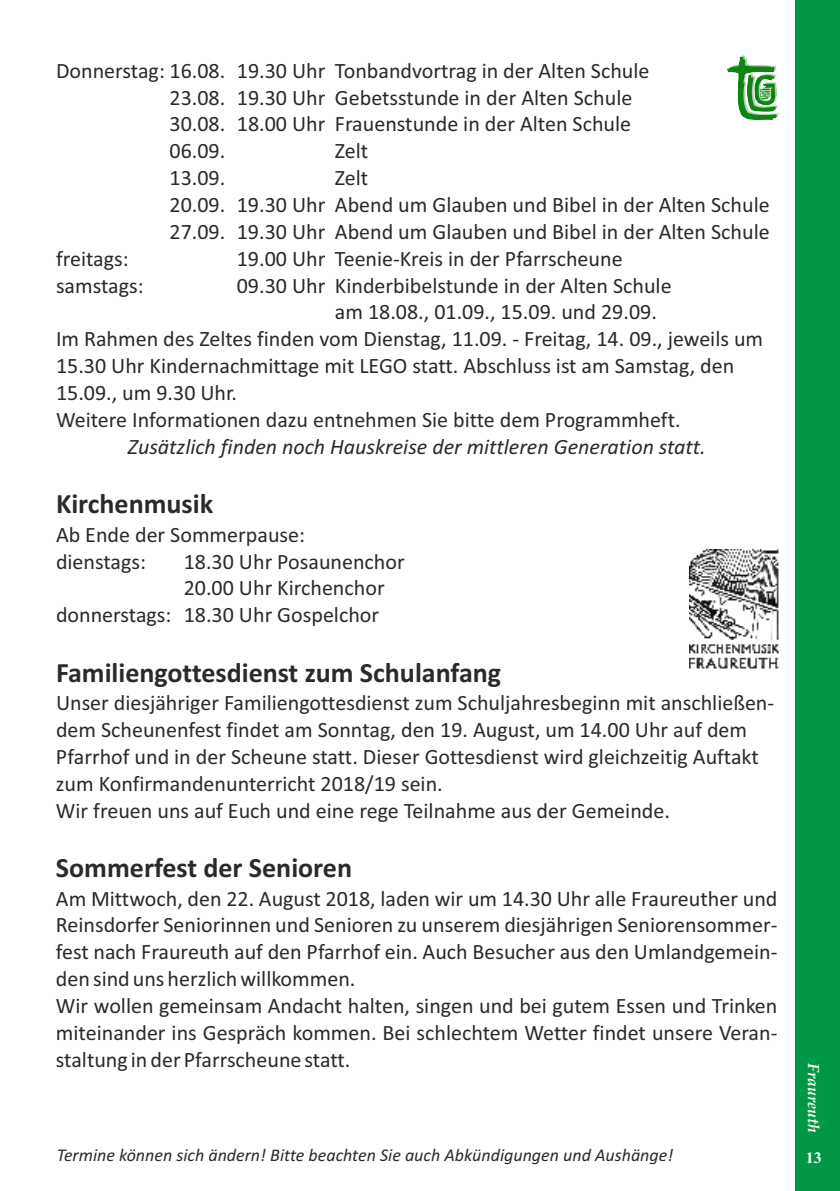
<style>
.page{position:relative;width:840px;height:1191px;background:#fff}
.page>*{position:absolute;margin:0;border:0;box-sizing:border-box;transform-origin:0 0}
.t1{font:700 28px "Calibri";color:#2b2a29}
.t2{font:22px/26.8px "Calibri";color:#2b2a29}
.t3{font:italic 22px "Calibri";color:#2b2a29}
.t4{font:italic 18px "Calibri";color:#2b2a29}
.t5{font:italic 700 16px "Palatino Linotype";color:#fefefe}
.t6{font:700 16px "Times New Roman";color:#fff}
</style>
<div class="page">
<img style="left:727px;top:56px;width:50px;height:64px">
<img style="left:689px;top:549px;width:89px;height:120px">
<div style="left:795px;top:0;width:44px;height:1190px;background:#009846"></div>
<p class="t2" style="left:169px;top:59px;width:481px;text-indent:-113px">Donnerstag: 16.08. 19.30 Uhr Tonbandvortrag in der Alten Schule 23.08. 19.30 Uhr Gebetsstunde in der Alten Schule 30.08. 18.00 Uhr Frauenstunde in der Alten Schule 06.09.</p>
<p class="t2" style="left:335px;top:139px;width:35px">Zelt</p>
<p class="t2" style="left:169px;top:166px;width:601px;text-indent:165px">Zelt<br>20.09. 19.30 Uhr Abend um Glauben und Bibel in der Alten Schule<br>27.09. 19.30 Uhr Abend um Glauben und Bibel in der Alten Schule</p>
<p class="t2" style="left:169px;top:166px;width:57px">13.09.</p>
<p class="t2" style="left:56px;top:247px;width:74px">freitags:</p>
<p class="t2" style="left:237px;top:247px;width:387px">19.00 Uhr Teenie-Kreis in der Pfarrscheune</p>
<p class="t2" style="left:56px;top:274px;width:89px">samstags:</p>
<p class="t2" style="left:237px;top:274px;width:436px">09.30 Uhr Kinderbibelstunde in der Alten Schule</p>
<p class="t2" style="left:335px;top:300px;width:323px">am 18.08., 01.09., 15.09. und 29.09.</p>
<p class="t2" style="left:56px;top:327px;width:708px">Im Rahmen des Zeltes finden vom Dienstag, 11.09. - Freitag, 14. 09., jeweils um</p>
<p class="t2" style="left:56px;top:354px;width:679px">15.30 Uhr Kindernachmittage mit LEGO statt. Abschluss ist am Samstag, den</p>
<p class="t2" style="left:56px;top:381px;width:182px">15.09., um 9.30 Uhr.</p>
<p class="t2" style="left:56px;top:408px;width:625px">Weitere Informationen dazu entnehmen Sie bitte dem Programmheft.</p>
<p class="t3" style="left:128px;top:437px;width:579px">Zusätzlich finden noch Hauskreise der mittleren Generation statt.</p>
<p class="t1" style="left:56px;top:492px;width:158px">Kirchenmusik</p>
<p class="t2" style="left:56px;top:523px;width:250px">Ab Ende der Sommerpause: dienstags:</p>
<p class="t2" style="left:184px;top:549px;width:222px">18.30 Uhr Posaunenchor</p>
<p class="t2" style="left:184px;top:576px;width:202px">20.00 Uhr Kirchenchor</p>
<p class="t2" style="left:56px;top:603px;width:324px">donnerstags: 18.30 Uhr Gospelchor</p>
<p class="t1" style="left:56px;top:660px;width:446px">Familiengottesdienst zum Schulanfang</p>
<p class="t2" style="left:56px;top:691px;width:719px">Unser diesjähriger Familiengottesdienst zum Schuljahresbeginn mit anschließen&shy;dem Scheunenfest findet am Sonntag, den 19. August, um 14.00 Uhr auf dem Pfarrhof und in der Scheune statt. Dieser Gottesdienst wird gleichzeitig Auftakt zum Konfirmandenunterricht 2018/19 sein.<br>Wir freuen uns auf Euch und eine rege Teilnahme aus der Gemeinde.</p>
<p class="t1" style="left:56px;top:856px;width:297px">Sommerfest der Senioren</p>
<p class="t2" style="left:56px;top:886px;width:722px">Am Mittwoch, den 22. August 2018, laden wir um 14.30 Uhr alle Fraureuther und Reinsdorfer Seniorinnen und Senioren zu unserem diesjährigen Seniorensommer&shy;fest nach Fraureuth auf den Pfarrhof ein. Auch Besucher aus den Umlandgemein&shy;den sind uns herzlich willkommen.<br>Wir wollen gemeinsam Andacht halten, singen und bei gutem Essen und Trinken miteinander ins Gespräch kommen. Bei schlechtem Wetter findet unsere Veran&shy;staltung in der Pfarrscheune statt.</p>
<p class="t5" style="left:819px;top:1062px;width:72px;rotate:90deg">Fraureuth</p>
<p class="t4" style="left:57px;top:1147px;width:617px">Termine können sich ändern! Bitte beachten Sie auch Abkündigungen und Aushänge!</p>
<p class="t6" style="left:805px;top:1151px;width:17px">13</p>
</div>
